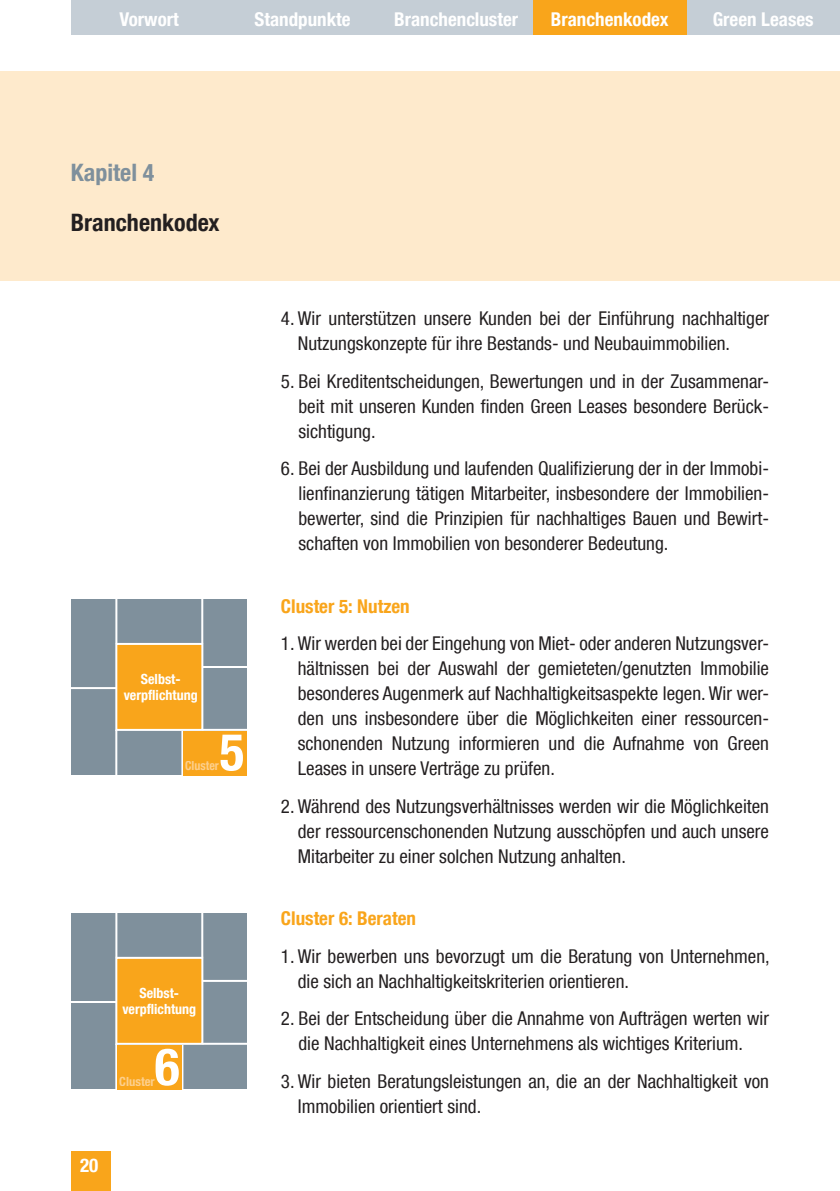
<style>
.page{position:relative;width:840px;height:1191px;background:#fff}
.page>*{position:absolute;margin:0;border:0;box-sizing:border-box;transform-origin:0 0}
.t1{font:700 condensed 51.2px "Helvetica Neue LT Com";color:#fff}
.t2{font:700 condensed 24px "Helvetica Neue LT Com";color:#231f20}
.t3{font:700 condensed 24px "Helvetica Neue LT Com";color:#7f909c}
.t4{font:condensed 19px/25px "Helvetica Neue LT Com";color:#231f20;text-align:justify}
.t5{font:700 condensed 19px "Helvetica Neue LT Com";color:#fff}
.t6{font:700 condensed 19px "Helvetica Neue LT Com";color:#f9a51b}
.t7{font:700 condensed 14px/16px "Helvetica Neue LT Com";color:#fff;text-align:center}
.t8{font:700 condensed 12.6px "Helvetica Neue LT Com";color:#fdcf8c;scale:.95 1}
.t9{font:700 condensed 12.6px "Helvetica Neue LT Com";color:#fdcf8c}
</style>
<div class="page">
<div style="left:0;top:71px;width:839px;height:210px;background:#feeacc"></div>
<div style="left:71px;top:1151px;width:40px;height:40px;background:#f9a51b"></div>
<div style="left:71px;top:599px;width:176px;height:176px;background:#7f909c"></div>
<div style="left:115px;top:643px;width:88px;height:88px;background:#f9a51b;border:2px solid #fff"></div>
<hr style="left:115px;top:598px;width:2px;height:45px;background:#fff">
<hr style="left:115px;top:729px;width:2px;height:47px;background:#fff">
<hr style="left:201px;top:598px;width:2px;height:45px;background:#fff">
<hr style="left:181px;top:731px;width:2px;height:45px;background:#fff">
<hr style="left:202px;top:666px;width:45px;height:2px;background:#fff">
<hr style="left:71px;top:687px;width:45px;height:2px;background:#fff">
<hr style="left:202px;top:729px;width:46px;height:2px;background:#fff">
<div style="left:183px;top:731px;width:64px;height:44px;background:#f9a51b"></div>
<div style="left:71px;top:913px;width:176px;height:176px;background:#7f909c"></div>
<div style="left:115px;top:956px;width:88px;height:88px;background:#f9a51b;border:2px solid #fff"></div>
<hr style="left:115px;top:911px;width:2px;height:46px;background:#fff">
<hr style="left:115px;top:1043px;width:2px;height:47px;background:#fff">
<hr style="left:201px;top:911px;width:2px;height:46px;background:#fff">
<hr style="left:181px;top:1044px;width:2px;height:45px;background:#fff">
<hr style="left:202px;top:980px;width:45px;height:2px;background:#fff">
<hr style="left:71px;top:1001px;width:45px;height:2px;background:#fff">
<hr style="left:202px;top:1042px;width:46px;height:2px;background:#fff">
<div style="left:117px;top:1045px;width:64px;height:44px;background:#f9a51b"></div>
<div style="left:72px;top:0;width:154px;height:34px;background:#c5ced6"></div>
<div style="left:226px;top:0;width:153px;height:34px;background:#c5ced6"></div>
<div style="left:379px;top:0;width:153px;height:34px;background:#c5ced6"></div>
<div style="left:686px;top:0;width:153px;height:34px;background:#c5ced6"></div>
<div style="left:532px;top:0;width:154px;height:34px;background:#f9a51b"></div>
<p class="t5" style="left:119px;top:8px;width:61px">Vorwort</p>
<p class="t5" style="left:254px;top:8px;width:98px">Standpunkte</p>
<p class="t5" style="left:394px;top:8px;width:125px">Branchencluster</p>
<p class="t5" style="left:550px;top:8px;width:119px">Branchenkodex</p>
<p class="t5" style="left:712px;top:8px;width:102px">Green Leases</p>
<p class="t3" style="left:71px;top:158px;width:85px">Kapitel 4</p>
<p class="t2" style="left:71px;top:208px;width:150px">Branchenkodex</p>
<p class="t7" style="left:124px;top:671px;width:75px">Selbst&shy;verpflichtung</p>
<h1 class="t1" style="left:219px;top:721px;width:26px">5</h1>
<p class="t8" style="left:185px;top:758px;width:37px">Cluster</p>
<p class="t7" style="left:122px;top:984px;width:75px">Selbst&shy;verpflichtung</p>
<h1 class="t1" style="left:155px;top:1036px;width:26px">6</h1>
<p class="t9" style="left:119px;top:1073px;width:37px">Cluster</p>
<p class="t5" style="left:80px;top:1153px;width:20px">20</p>
<p class="t4" style="left:297px;top:306px;width:472px;text-indent:-17px">4. Wir unterstützen unsere Kunden bei der Einführung nachhaltiger<br>Nutzungskonzepte für ihre Bestands- und Neubauimmobilien.</p>
<p class="t4" style="left:298px;top:368px;width:472px;text-indent:-18px">5. Bei Kreditentscheidungen, Bewertungen und in der Zusammenar&shy;beit mit unseren Kunden finden Green Leases besondere Berück&shy;sichtigung.</p>
<p class="t4" style="left:298px;top:456px;width:472px;text-indent:-18px">6. Bei der Ausbildung und laufenden Qualifizierung der in der Immobi&shy;lienfinanzierung tätigen Mitarbeiter, insbesondere der Immobilien&shy;bewerter, sind die Prinzipien für nachhaltiges Bauen und Bewirt&shy;schaften von Immobilien von besonderer Bedeutung.</p>
<p class="t6" style="left:281px;top:594px;width:130px">Cluster 5: Nutzen</p>
<p class="t4" style="left:297px;top:631px;width:472px;text-indent:-17px">1. Wir werden bei der Eingehung von Miet- oder anderen Nutzungsver&shy;hältnissen bei der Auswahl der gemieteten/genutzten Immobilie besonderes Augenmerk auf Nachhaltigkeitsaspekte legen. Wir wer&shy;den uns insbesondere über die Möglichkeiten einer ressourcen&shy;schonenden Nutzung informieren und die Aufnahme von Green Leases in unsere Verträge zu prüfen.</p>
<p class="t4" style="left:297px;top:793px;width:472px;text-indent:-17px">2. Während des Nutzungsverhältnisses werden wir die Möglichkeiten der ressourcenschonenden Nutzung ausschöpfen und auch unsere Mitarbeiter zu einer solchen Nutzung anhalten.</p>
<p class="t6" style="left:281px;top:907px;width:136px">Cluster 6: Beraten</p>
<p class="t4" style="left:297px;top:943px;width:473px;text-indent:-17px">1. Wir bewerben uns bevorzugt um die Beratung von Unternehmen, die sich an Nachhaltigkeitskriterien orientieren.</p>
<p class="t4" style="left:281px;top:1006px;width:489px;text-align:center">2. Bei der Entscheidung über die Annahme von Aufträgen werten wir die Nachhaltigkeit eines Unternehmens als wichtiges Kriterium.</p>
<p class="t4" style="left:297px;top:1068px;width:472px;text-indent:-17px">3. Wir bieten Beratungsleistungen an, die an der Nachhaltigkeit von<br>Immobilien orientiert sind.</p>
</div>
